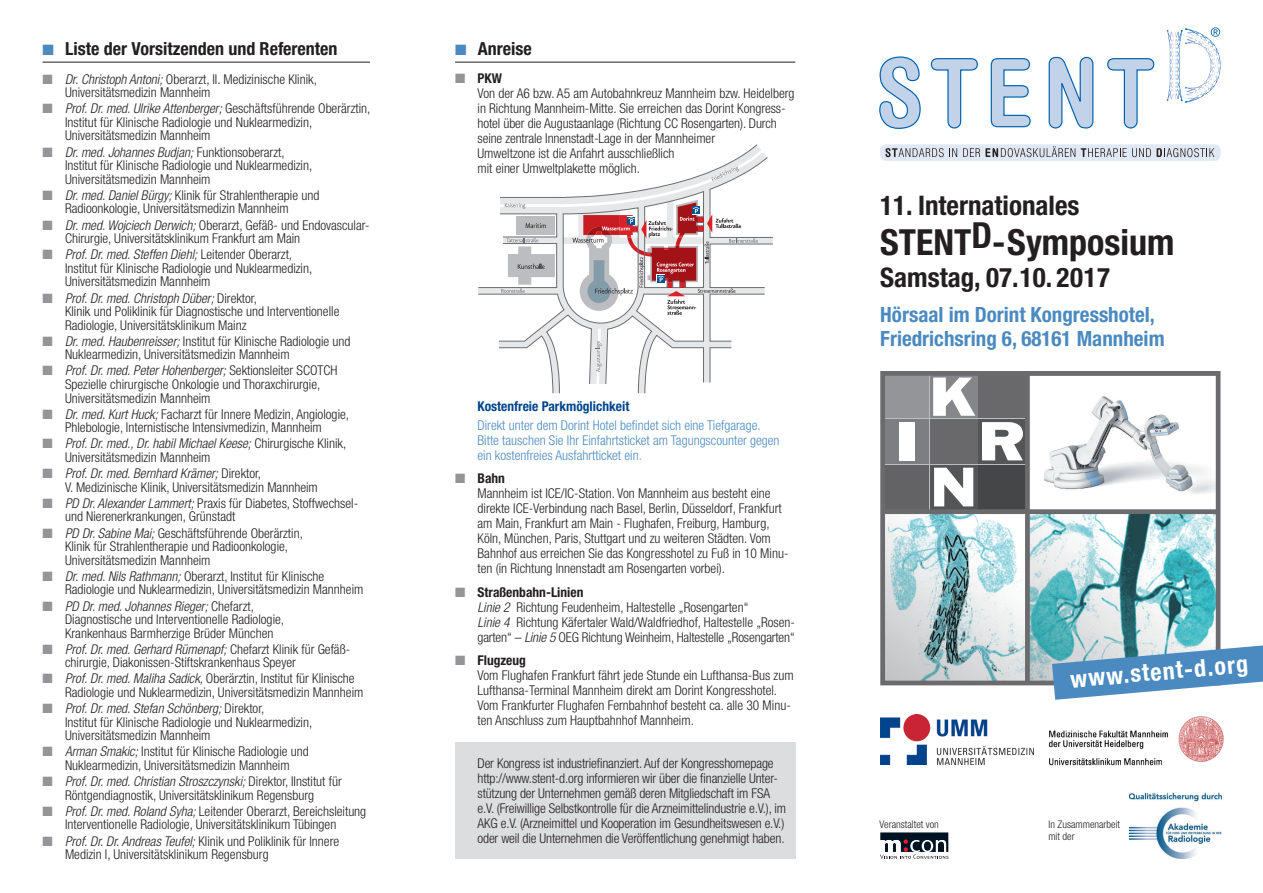
<style>
.page{position:relative;width:1263px;height:893px;background:#fff}
.page>*{position:absolute;margin:0;border:0;box-sizing:border-box;transform-origin:0 0}
.t1{font:700 condensed 36px "Helvetica Neue LT Pro";color:#231f20}
.t2{font:700 condensed 27px "Helvetica Neue LT Pro";color:#231f20}
.t3{font:700 condensed 24px "Helvetica Neue LT Pro";color:#fff}
.t4{font:700 condensed 21px/24px "Helvetica Neue LT Pro";color:#4a8ac0}
.t5{font:700 condensed 18px "Helvetica Neue LT Pro";color:#231f20}
.t6{font:300 condensed 13.5px/13.5px "Helvetica Neue LT Pro";color:#231f20}
.t7{font:300 condensed 13.5px/15px "Helvetica Neue LT Pro";color:#4a8ac0}
.t8{font:700 condensed 13.5px "Helvetica Neue LT Pro";color:#01448c}
.t9{font:300 condensed 10.5px/12px "Helvetica Neue LT Pro";color:#231f20}
.s1{color:#4a8ac0}
.s2{color:#939598}
.s3{font-style:italic}
.s4{font-weight:700}
</style>
<div class="page">
<svg style="left:478px;top:144px;width:295px;height:250px"></svg>
<svg style="left:596px;top:341px;width:6px;height:31px"></svg>
<svg style="left:711px;top:167px;width:28px;height:14px"></svg>
<svg style="left:501px;top:198px;width:257px;height:117px"></svg>
<hr style="left:455px;top:62px;width:340px;height:1px;background:#231f20">
<div style="left:455px;top:742px;width:340px;height:117px;background:#dcdddf"></div>
<div style="left:880px;top:144px;width:340px;height:17px;background:#dfe8f3;border-radius:6px"></div>
<svg style="left:885px;top:148px;width:72px;height:9px"></svg>
<svg style="left:963px;top:146px;width:112px;height:11px"></svg>
<svg style="left:1081px;top:148px;width:133px;height:9px"></svg>
<svg style="left:879px;top:56px;width:42px;height:73px"></svg>
<svg style="left:930px;top:58px;width:48px;height:71px"></svg>
<svg style="left:990px;top:58px;width:41px;height:70px"></svg>
<svg style="left:1048px;top:56px;width:46px;height:73px"></svg>
<svg style="left:1107px;top:58px;width:48px;height:71px"></svg>
<svg style="left:1167px;top:27px;width:53px;height:76px"></svg>
<svg style="left:880px;top:371px;width:340px;height:314px"></svg>
<img style="left:1049px;top:716px;width:174px;height:50px">
<img style="left:880px;top:715px;width:153px;height:50px">
<hr style="left:43px;top:62px;width:327px;height:1px;background:#231f20">
<svg style="left:1052px;top:645px;width:211px;height:55px"></svg>
<img style="left:1129px;top:792px;width:94px;height:67px">
<svg style="left:880px;top:832px;width:68px;height:27px"></svg>
<h3 class="t5" style="left:43px;top:38px;width:297px"><span class="s1">■</span> Liste der Vorsitzenden und Referenten</h3>
<p class="t6" style="left:65px;top:72px;width:253px;text-indent:-23px"><span class="s2">■</span> <span class="s3">Dr. Christoph Antoni;</span> Oberarzt, II. Medizinische Klinik,<br>Universitätsmedizin Mannheim</p>
<p class="t6" style="left:65px;top:102px;width:307px;text-indent:-23px"><span class="s2">■</span> <span class="s3">Prof. Dr. med. Ulrike Attenberger;</span> Geschäftsführende Oberärztin,<br>Institut für Klinische Radiologie und Nuklearmedizin,<br>Universitätsmedizin Mannheim</p>
<p class="t6" style="left:65px;top:145px;width:249px;text-indent:-23px"><span class="s2">■</span> <span class="s3">Dr. med. Johannes Budjan;</span> Funktionsoberarzt,<br>Institut für Klinische Radiologie und Nuklearmedizin,<br>Universitätsmedizin Mannheim</p>
<p class="t6" style="left:65px;top:188px;width:256px;text-indent:-23px"><span class="s2">■</span> <span class="s3">Dr. med. Daniel Bürgy;</span> Klinik für Strahlentherapie und<br>Radioonkologie, Universitätsmedizin Mannheim</p>
<p class="t6" style="left:65px;top:218px;width:306px;text-indent:-23px"><span class="s2">■</span> <span class="s3">Dr. med. Wojciech Derwich;</span> Oberarzt, Gefäß- und Endovascular-<br>Chirurgie, Universitätsklinikum Frankfurt am Main</p>
<p class="t6" style="left:65px;top:248px;width:249px;text-indent:-23px"><span class="s2">■</span> <span class="s3">Prof. Dr. med. Steffen Diehl;</span> Leitender Oberarzt,<br>Institut für Klinische Radiologie und Nuklearmedizin,<br>Universitätsmedizin Mannheim</p>
<p class="t6" style="left:65px;top:291px;width:276px;text-indent:-23px"><span class="s2">■</span> <span class="s3">Prof. Dr. med. Christoph Düber;</span> Direktor,<br>Klinik und Poliklinik für Diagnostische und Interventionelle<br>Radiologie, Universitätsklinikum Mainz</p>
<p class="t6" style="left:65px;top:334px;width:287px;text-indent:-23px"><span class="s2">■</span> <span class="s3">Dr. med. Haubenreisser;</span> Institut für Klinische Radiologie und<br>Nuklearmedizin, Universitätsmedizin Mannheim</p>
<p class="t6" style="left:65px;top:364px;width:274px;text-indent:-23px"><span class="s2">■</span> <span class="s3">Prof. Dr. med. Peter Hohenberger;</span> Sektionsleiter SCOTCH<br>Spezielle chirurgische Onkologie und Thoraxchirurgie,<br>Universitätsmedizin Mannheim</p>
<p class="t6" style="left:43px;top:407px;width:308px;text-align:center"><span class="s2">■</span> <span class="s3">Dr. med. Kurt Huck;</span> Facharzt für Innere Medizin, Angiologie,<br>Phlebologie, Internistische Intensivmedizin, Mannheim</p>
<p class="t6" style="left:65px;top:437px;width:283px;text-indent:-23px"><span class="s2">■</span> <span class="s3">Prof. Dr. med., Dr. habil Michael Keese;</span> Chirurgische Klinik,<br>Universitätsmedizin Mannheim</p>
<p class="t6" style="left:65px;top:466px;width:254px;text-indent:-23px"><span class="s2">■</span> <span class="s3">Prof. Dr. med. Bernhard Krämer;</span> Direktor,<br>V. Medizinische Klinik, Universitätsmedizin Mannheim</p>
<p class="t6" style="left:65px;top:496px;width:295px;text-indent:-23px"><span class="s2">■</span> <span class="s3">PD Dr. Alexander Lammert;</span> Praxis für Diabetes, Stoffwechsel&shy;und Nierenerkrankungen, Grünstadt</p>
<p class="t6" style="left:65px;top:526px;width:239px;text-indent:-23px"><span class="s2">■</span> <span class="s3">PD Dr. Sabine Mai;</span> Geschäftsführende Oberärztin,<br>Klinik für Strahlentherapie und Radioonkologie,<br>Universitätsmedizin Mannheim</p>
<p class="t6" style="left:65px;top:569px;width:300px;text-indent:-23px"><span class="s2">■</span> <span class="s3">Dr. med. Nils Rathmann;</span> Oberarzt, Institut für Klinische<br>Radiologie und Nuklearmedizin, Universitätsmedizin Mannheim</p>
<p class="t6" style="left:65px;top:599px;width:221px;text-indent:-23px"><span class="s2">■</span> <span class="s3">PD Dr. med. Johannes Rieger;</span> Chefarzt,<br>Diagnostische und Interventionelle Radiologie,<br>Krankenhaus Barmherzige Brüder München</p>
<p class="t6" style="left:65px;top:642px;width:287px;text-indent:-23px"><span class="s2">■</span> <span class="s3">Prof. Dr. med. Gerhard Rümenapf;</span> Chefarzt Klinik für Gefäß&shy;chirurgie, Diakonissen-Stiftskrankenhaus Speyer</p>
<p class="t6" style="left:65px;top:672px;width:300px;text-indent:-23px"><span class="s2">■</span> <span class="s3">Prof. Dr. med. Maliha Sadick,</span> Oberärztin, Institut für Klinische<br>Radiologie und Nuklearmedizin, Universitätsmedizin Mannheim</p>
<p class="t6" style="left:65px;top:701px;width:249px;text-indent:-23px"><span class="s2">■</span> <span class="s3">Prof. Dr. med. Stefan Schönberg;</span> Direktor,<br>Institut für Klinische Radiologie und Nuklearmedizin,<br>Universitätsmedizin Mannheim</p>
<p class="t6" style="left:43px;top:745px;width:268px;text-align:center"><span class="s2">■</span> <span class="s3">Arman Smakic;</span> Institut für Klinische Radiologie und<br>Nuklearmedizin, Universitätsmedizin Mannheim</p>
<p class="t6" style="left:43px;top:774px;width:301px;text-align:center"><span class="s2">■</span> <span class="s3">Prof. Dr. med. Christian Stroszczynski;</span> Direktor, IInstitut für<br>Röntgendiagnostik, Universitätsklinikum Regensburg</p>
<p class="t6" style="left:43px;top:804px;width:325px;text-align:center"><span class="s2">■</span> <span class="s3">Prof. Dr. med. Roland Syha;</span> Leitender Oberarzt, Bereichsleitung<br>Interventionelle Radiologie, Universitätsklinikum Tübingen</p>
<p class="t6" style="left:65px;top:834px;width:276px;text-indent:-23px"><span class="s2">■</span> <span class="s3">Prof. Dr. Dr. Andreas Teufel;</span> Klinik und Poliklinik für Innere<br>Medizin I, Universitätsklinikum Regensburg</p>
<h3 class="t5" style="left:455px;top:38px;width:78px"><span class="s1">■</span> Anreise</h3>
<p class="t6" style="left:477px;top:71px;width:319px;line-height:15px;text-indent:-23px"><span class="s2">■</span> <span class="s4">PKW<br></span>Von der A6 bzw. A5 am Autobahnkreuz Mannheim bzw. Heidelberg in Richtung Mannheim-Mitte. Sie erreichen das Dorint Kongress&shy;hotel über die Augustaanlage (Richtung CC Rosengarten). Durch seine zentrale Innenstadt-Lage in der Mannheimer<br>Umweltzone ist die Anfahrt ausschließlich<br>mit einer Umweltplakette möglich.</p>
<p class="t8" style="left:477px;top:398px;width:153px">Kostenfreie Parkmöglichkeit</p>
<p class="t7" style="left:477px;top:417px;width:304px">Direkt unter dem Dorint Hotel befindet sich eine Tiefgarage.<br>Bitte tauschen Sie Ihr Einfahrtsticket am Tagungscounter gegen ein kostenfreies Ausfahrtticket ein.</p>
<p class="t6" style="left:477px;top:471px;width:312px;line-height:15px;text-indent:-23px"><span class="s2">■</span> <span class="s4">Bahn<br></span>Mannheim ist ICE/IC-Station. Von Mannheim aus besteht eine direkte ICE-Verbindung nach Basel, Berlin, Düsseldorf, Frankfurt am Main, Frankfurt am Main - Flughafen, Freiburg, Hamburg, Köln, München, Paris, Stuttgart und zu weiteren Städten. Vom Bahnhof aus erreichen Sie das Kongresshotel zu Fuß in 10 Minu&shy;ten (in Richtung Innenstadt am Rosengarten vorbei).</p>
<p class="t6" style="left:477px;top:584px;width:319px;line-height:15px;text-indent:-23px"><span class="s2">■</span> <span class="s4">Straßenbahn-Linien<br></span><span class="s3">Linie 2</span> Richtung Feudenheim, Haltestelle „Rosengarten“<br><span class="s3">Linie 4</span> Richtung Käfertaler Wald/Waldfriedhof, Haltestelle „Rosen&shy;garten“ – <span class="s3">Linie 5</span> OEG Richtung Weinheim, Haltestelle „Rosengarten“</p>
<p class="t6" style="left:477px;top:653px;width:318px;line-height:15px;text-indent:-23px"><span class="s2">■</span> <span class="s4">Flugzeug<br></span>Vom Flughafen Frankfurt fährt jede Stunde ein Lufthansa-Bus zum Lufthansa-Terminal Mannheim direkt am Dorint Kongresshotel.<br>Vom Frankfurter Flughafen Fernbahnhof besteht ca. alle 30 Minu&shy;ten Anschluss zum Hauptbahnhof Mannheim.</p>
<p class="t6" style="left:477px;top:756px;width:310px;line-height:15px">Der Kongress ist industriefinanziert. Auf der Kongresshomepage http://www.stent-d.org informieren wir über die finanzielle Unter&shy;stützung der Unternehmen gemäß deren Mitgliedschaft im FSA e.V. (Freiwillige Selbstkontrolle für die Arzneimittelindustrie e.V.), im AKG e.V. (Arzneimittel und Kooperation im Gesundheitswesen e.V.) oder weil die Unternehmen die Veröffentlichung genehmigt haben.</p>
<h2 class="t2" style="left:880px;top:189px;width:201px">11. Internationales</h2>
<h1 class="t1" style="left:880px;top:221px;width:296px">STENTD-Symposium</h1>
<h2 class="t2" style="left:880px;top:261px;width:231px">Samstag, 07.10. 2017</h2>
<h3 class="t4" style="left:880px;top:303px;width:286px">Hörsaal im Dorint Kongresshotel,<br>Friedrichsring 6, 68161 Mannheim</h3>
<p class="t9" style="left:880px;top:818px;width:61px">Veranstaltet von</p>
<h3 class="t3" style="left:1069px;top:665px;width:180px;rotate:-5deg">www.stent-d.org</h3>
<p class="t9" style="left:1048px;top:818px;width:73px">In Zusammenarbeit mit der</p>
</div>
